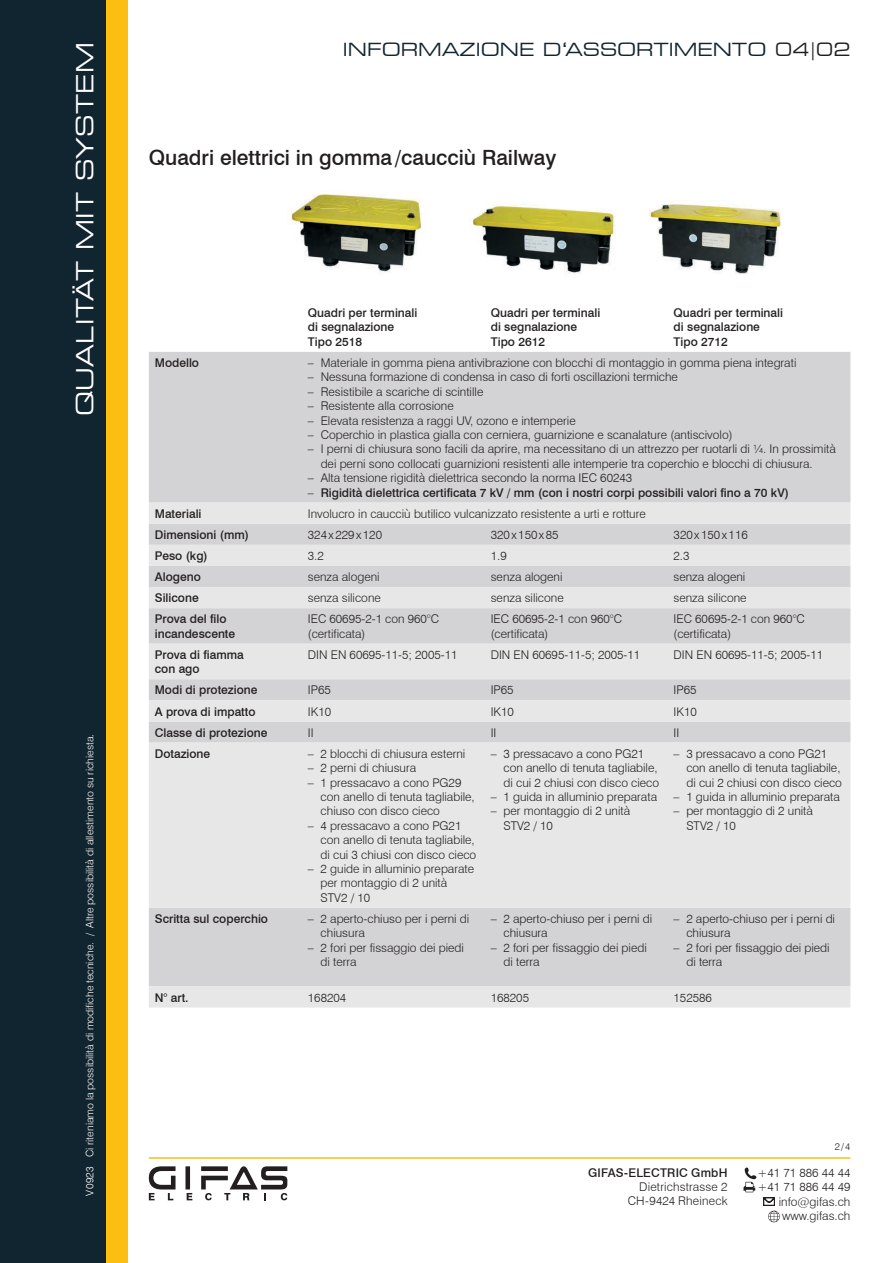
<style>
.page{position:relative;width:893px;height:1263px;background:#fff}
.page>*{position:absolute;margin:0;border:0;box-sizing:border-box;transform-origin:0 0}
.t1{font:expanded 23.55px "Square 721 BT";letter-spacing:.01em;color:#fff}
.t2{font:500 21px "Swiss 721 BT";color:#231f20}
.t3{font:expanded 18px "Square 721 BT";color:#112530}
.t4{font:300 12px/14.4px "Swiss 721 BT";color:#231f20}
.t5{font:500 12px/14.4px "Swiss 721 BT";color:#231f20}
.t6{font:300 10.5px "Swiss 721 BT";color:#fff}
.t7{font:300 9.75px "Swiss 721 BT";color:#231f20}
.s1{color:#231f20}
.s2{font-weight:300}
</style>
<div class="page">
<div style="left:0;top:0;width:106px;height:1263px;background:#112530"></div>
<div style="left:106px;top:0;width:22px;height:1263px;background:#fdbe12"></div>
<div style="left:185px;top:1166px;width:5px;height:23px;background:#231f20"></div>
<svg style="left:149px;top:1166px;width:27px;height:34px"></svg>
<svg style="left:187px;top:1193px;width:5px;height:7px"></svg>
<svg style="left:201px;top:1166px;width:86px;height:34px"></svg>
<hr style="left:149px;top:1157px;width:701px;height:2px;background:#fdbe12">
<img style="left:290px;top:194px;width:132px;height:79px">
<img style="left:470px;top:205px;width:146px;height:69px">
<img style="left:649px;top:204px;width:133px;height:71px">
<svg style="left:743px;top:1167px;width:13px;height:25px"></svg>
<svg style="left:763px;top:1197px;width:17px;height:25px"></svg>
<div style="left:149px;top:352px;width:701px;height:151px;background:#d3d2d4"></div>
<svg style="left:149px;top:503px;width:701px;height:504px;background:#dfdee0"></svg>
<h1 class="t1" style="left:71px;top:416px;width:375px;rotate:-90deg">QUALITÄT MIT SYSTEM</h1>
<p class="t6" style="left:83px;top:1157px;width:425px;rotate:-90deg">Ci riteniamo la possibilità di modifiche tecniche. / Altre possibilità di allestimento su richiesta.</p>
<p class="t6" style="left:83px;top:1196px;width:31px;rotate:-90deg">V0923</p>
<h3 class="t3" style="left:343px;top:39px;width:509px">INFORMAZIONE D‘ASSORTIMENTO <span class="s1">04|02</span></h3>
<h2 class="t2" style="left:149px;top:145px;width:409px">Quadri elettrici in gomma/caucciù Railway</h2>
<p class="t5" style="left:308px;top:305px;width:111px">Quadri per terminali di segnalazione<br>Tipo 2518</p>
<p class="t5" style="left:491px;top:305px;width:111px">Quadri per terminali di segnalazione<br>Tipo 2612</p>
<p class="t5" style="left:674px;top:305px;width:111px">Quadri per terminali di segnalazione<br>Tipo 2712</p>
<p class="t5" style="left:155px;top:355px;width:46px">Modello</p>
<p class="t4" style="left:308px;top:355px;width:490px">– Materiale in gomma piena antivibrazione con blocchi di montaggio in gomma piena integrati</p>
<p class="t4" style="left:308px;top:370px;width:371px">– Nessuna formazione di condensa in caso di forti oscillazioni termiche</p>
<p class="t4" style="left:308px;top:384px;width:177px">– Resistibile a scariche di scintille</p>
<p class="t4" style="left:308px;top:399px;width:147px">– Resistente alla corrosione</p>
<p class="t4" style="left:308px;top:413px;width:269px">– Elevata resistenza a raggi UV, ozono e intemperie</p>
<p class="t4" style="left:308px;top:427px;width:426px">– Coperchio in plastica gialla con cerniera, guarnizione e scanalature (antiscivolo)</p>
<p class="t4" style="left:321px;top:442px;width:517px;text-indent:-13px">– I perni di chiusura sono facili da aprire, ma necessitano di un attrezzo per ruotarli di ¼. In prossimità dei perni sono collocati guarnizioni resistenti alle intemperie tra coperchio e blocchi di chiusura.</p>
<p class="t4" style="left:308px;top:471px;width:326px">– Alta tensione rigidità dielettrica secondo la norma IEC 60243</p>
<p class="t5" style="left:308px;top:485px;width:482px"><span class="s2">–</span> Rigidità dielettrica certificata 7 kV / mm (con i nostri corpi possibili valori fino a 70 kV)</p>
<p class="t5" style="left:155px;top:506px;width:48px">Materiali</p>
<p class="t4" style="left:308px;top:506px;width:339px">Involucro in caucciù butilico vulcanizzato resistente a urti e rotture</p>
<p class="t5" style="left:155px;top:527px;width:96px">Dimensioni (mm)</p>
<p class="t4" style="left:308px;top:527px;width:76px">324x229x120</p>
<p class="t4" style="left:491px;top:527px;width:69px">320x150x85</p>
<p class="t4" style="left:674px;top:527px;width:76px">320x150x116</p>
<p class="t5" style="left:155px;top:548px;width:54px">Peso (kg)</p>
<p class="t4" style="left:308px;top:548px;width:17px">3.2</p>
<p class="t4" style="left:491px;top:548px;width:17px">1.9</p>
<p class="t4" style="left:674px;top:548px;width:17px">2.3</p>
<p class="t5" style="left:155px;top:569px;width:47px">Alogeno</p>
<p class="t4" style="left:308px;top:569px;width:73px">senza alogeni</p>
<p class="t4" style="left:491px;top:569px;width:73px">senza alogeni</p>
<p class="t4" style="left:674px;top:569px;width:73px">senza alogeni</p>
<p class="t5" style="left:155px;top:591px;width:45px">Silicone</p>
<p class="t4" style="left:308px;top:591px;width:74px">senza silicone</p>
<p class="t4" style="left:491px;top:591px;width:74px">senza silicone</p>
<p class="t4" style="left:674px;top:591px;width:74px">senza silicone</p>
<p class="t5" style="left:155px;top:612px;width:82px">Prova del filo incandescente</p>
<p class="t4" style="left:308px;top:612px;width:133px">IEC 60695-2-1 con 960°C (certificata)</p>
<p class="t4" style="left:491px;top:612px;width:133px">IEC 60695-2-1 con 960°C (certificata)</p>
<p class="t4" style="left:674px;top:612px;width:133px">IEC 60695-2-1 con 960°C (certificata)</p>
<p class="t5" style="left:155px;top:647px;width:91px">Prova di fiamma con ago</p>
<p class="t4" style="left:308px;top:647px;width:151px">DIN EN 60695-11-5; 2005-11</p>
<p class="t4" style="left:491px;top:647px;width:151px">DIN EN 60695-11-5; 2005-11</p>
<p class="t4" style="left:674px;top:647px;width:151px">DIN EN 60695-11-5; 2005-11</p>
<p class="t5" style="left:155px;top:683px;width:104px">Modi di protezione</p>
<p class="t4" style="left:308px;top:683px;width:24px">IP65</p>
<p class="t4" style="left:491px;top:683px;width:24px">IP65</p>
<p class="t4" style="left:674px;top:683px;width:24px">IP65</p>
<p class="t5" style="left:155px;top:704px;width:102px">A prova di impatto</p>
<p class="t4" style="left:308px;top:704px;width:25px">IK10</p>
<p class="t4" style="left:491px;top:704px;width:25px">IK10</p>
<p class="t4" style="left:674px;top:704px;width:25px">IK10</p>
<p class="t5" style="left:155px;top:725px;width:114px">Classe di protezione</p>
<p class="t4" style="left:308px;top:725px;width:7px">II</p>
<p class="t4" style="left:491px;top:725px;width:7px">II</p>
<p class="t4" style="left:674px;top:725px;width:7px">II</p>
<p class="t5" style="left:155px;top:746px;width:57px">Dotazione</p>
<p class="t4" style="left:308px;top:746px;width:159px">– 2 blocchi di chiusura esterni</p>
<p class="t4" style="left:308px;top:760px;width:110px">– 2 perni di chiusura</p>
<p class="t4" style="left:321px;top:775px;width:156px;text-indent:-13px">– 1 pressacavo a cono PG29 con anello di tenuta tagliabile, chiuso con disco cieco</p>
<p class="t4" style="left:321px;top:818px;width:157px;text-indent:-13px">– 4 pressacavo a cono PG21 con anello di tenuta tagliabile, di cui 3 chiusi con disco cieco</p>
<p class="t4" style="left:321px;top:861px;width:155px;text-indent:-13px">– 2 guide in alluminio preparate per montaggio di 2 unità<br>STV2 / 10</p>
<p class="t4" style="left:503px;top:746px;width:157px;text-indent:-13px">– 3 pressacavo a cono PG21 con anello di tenuta tagliabile, di cui 2 chiusi con disco cieco</p>
<p class="t4" style="left:491px;top:789px;width:168px">– 1 guida in alluminio preparata</p>
<p class="t4" style="left:503px;top:804px;width:128px;text-indent:-13px">– per montaggio di 2 unità<br>STV2 / 10</p>
<p class="t4" style="left:686px;top:746px;width:157px;text-indent:-13px">– 3 pressacavo a cono PG21 con anello di tenuta tagliabile, di cui 2 chiusi con disco cieco</p>
<p class="t4" style="left:674px;top:789px;width:168px">– 1 guida in alluminio preparata</p>
<p class="t4" style="left:686px;top:804px;width:128px;text-indent:-13px">– per montaggio di 2 unità<br>STV2 / 10</p>
<p class="t5" style="left:155px;top:911px;width:115px">Scritta sul coperchio</p>
<p class="t4" style="left:321px;top:911px;width:150px;text-indent:-13px">– 2 aperto-chiuso per i perni di chiusura</p>
<p class="t4" style="left:321px;top:940px;width:145px;text-indent:-13px">– 2 fori per fissaggio dei piedi di terra</p>
<p class="t4" style="left:503px;top:911px;width:150px;text-indent:-13px">– 2 aperto-chiuso per i perni di chiusura</p>
<p class="t4" style="left:503px;top:940px;width:145px;text-indent:-13px">– 2 fori per fissaggio dei piedi di terra</p>
<p class="t4" style="left:686px;top:911px;width:150px;text-indent:-13px">– 2 aperto-chiuso per i perni di chiusura</p>
<p class="t4" style="left:686px;top:940px;width:145px;text-indent:-13px">– 2 fori per fissaggio dei piedi di terra</p>
<p class="t5" style="left:155px;top:990px;width:35px">N° art.</p>
<p class="t4" style="left:308px;top:990px;width:40px">168204</p>
<p class="t4" style="left:491px;top:990px;width:40px">168205</p>
<p class="t4" style="left:674px;top:990px;width:40px">152586</p>
<p class="t5" style="left:588px;top:1165px;width:141px">GIFAS-ELECTRIC GmbH</p>
<p class="t4" style="left:628px;top:1179px;width:101px;text-align:right">Dietrichstrasse 2<br>CH-9424 Rheineck</p>
<p class="t7" style="left:835px;top:1140px;width:17px">2/4</p>
<p class="t4" style="left:757px;top:1165px;width:95px;text-align:right">+41 71 886 44 44 +41 71 886 44 49 info@gifas.ch www.gifas.ch</p>
</div>
